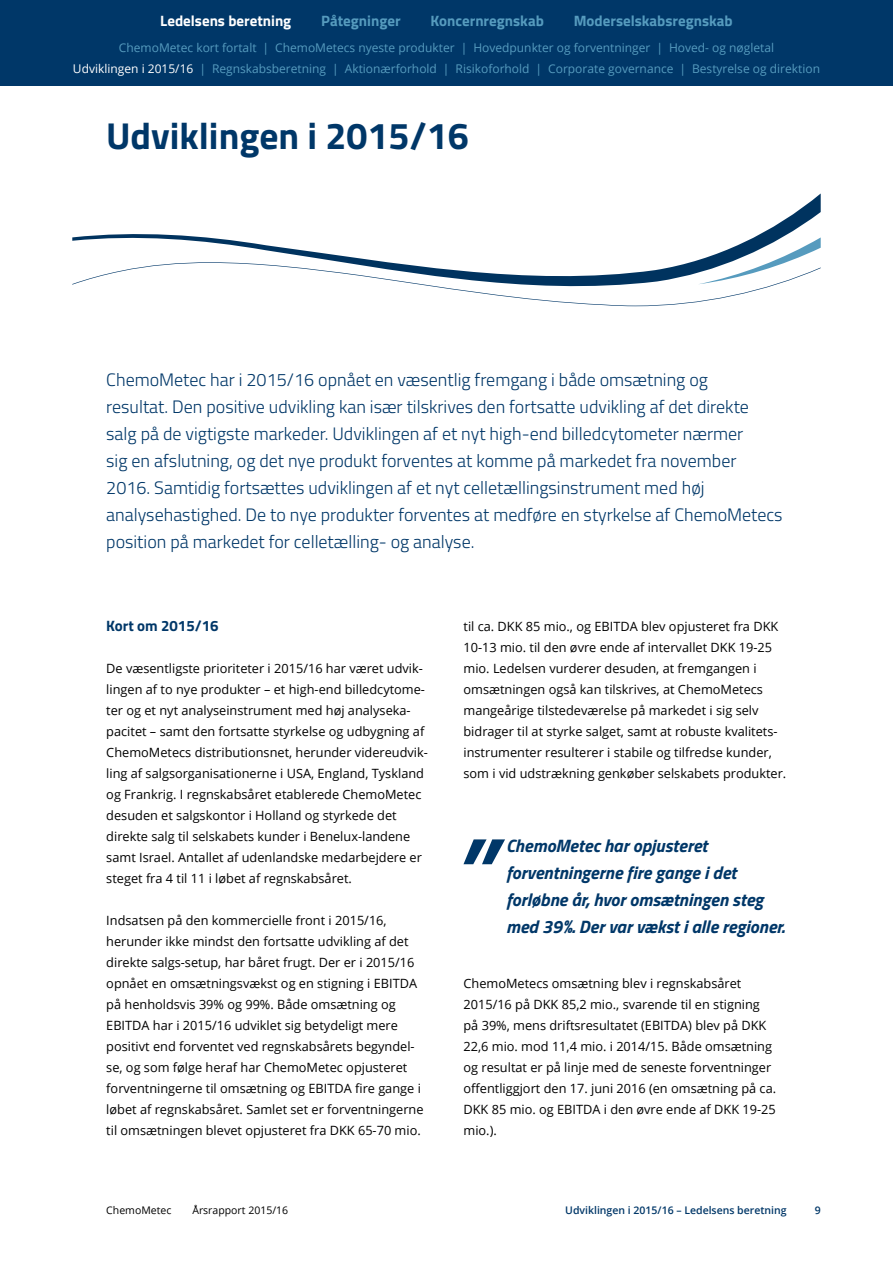
<style>
.page{position:relative;width:893px;height:1263px;background:#fff}
.page>*{position:absolute;margin:0;border:0;box-sizing:border-box;transform-origin:0 0}
.t1{font:italic 700 97.35px "Titillium Web";color:#003768}
.t2{font:700 37.5px "Titillium Web";color:#003768}
.t3{font:300 18px/27px "Titillium Web";color:#003768}
.t4{font:italic 700 18px/27px "Titillium Web";color:#003768}
.t5{font:700 15px "Titillium Web";color:#569bbe}
.t6{font:700 15px "Titillium Web";color:#fff}
.t7{font:700 15px "Titillium Web";color:#003768}
.t8{font:12.75px/21px "Open Sans";color:#000}
.t9{font:12px/21px "Open Sans";color:#569bbe;text-align:center}
.t10{font:600 10.5px "Open Sans";color:#003768}
.t11{font:10.5px "Open Sans";color:#000}
.s1{color:#fff}
</style>
<div class="page">
<svg style="left:511px;top:297px;width:216px;height:9px"></svg>
<svg style="left:72px;top:193px;width:749px;height:104px"></svg>
<div style="left:0;top:0;width:893px;height:85px;background:#003768"></div>
<p class="t6" style="left:160px;top:9px;width:133px">Ledelsens beretning</p>
<p class="t5" style="left:321px;top:9px;width:81px">Påtegninger</p>
<p class="t5" style="left:431px;top:9px;width:115px">Koncernregnskab</p>
<p class="t5" style="left:574px;top:9px;width:160px">Moderselskabsregnskab</p>
<p class="t9" style="left:73px;top:37px;width:748px">ChemoMetec kort fortalt | ChemoMetecs nyeste produkter | Hovedpunkter og forventninger | Hoved- og nøgletal<br><span class="s1">Udviklingen i 2015/16</span> | Regnskabsberetning | Aktionærforhold | Risikoforhold | Corporate governance | Bestyrelse og direktion</p>
<h2 class="t2" style="left:106px;top:107px;width:364px">Udviklingen i 2015/16</h2>
<p class="t3" style="left:106px;top:365px;width:678px">ChemoMetec har i 2015/16 opnået en væsentlig fremgang i både omsætning og<br>resultat. Den positive udvikling kan især tilskrives den fortsatte udvikling af det direkte salg på de vigtigste markeder. Udviklingen af et nyt high-end billedcytometer nærmer<br>sig en afslutning, og det nye produkt forventes at komme på markedet fra november 2016. Samtidig fortsættes udviklingen af et nyt celletællingsinstrument med høj analysehastighed. De to nye produkter forventes at medføre en styrkelse af ChemoMetecs position på markedet for celletælling- og analyse.</p>
<p class="t7" style="left:106px;top:614px;width:114px">Kort om 2015/16</p>
<p class="t8" style="left:106px;top:657px;width:323px">De væsentligste prioriteter i 2015/16 har været udvik&shy;lingen af to nye produkter – et high-end billedcytome&shy;ter og et nyt analyseinstrument med høj analyseka&shy;pacitet – samt den fortsatte styrkelse og udbygning af ChemoMetecs distributionsnet, herunder videreudvik&shy;ling af salgsorganisationerne i USA, England, Tyskland og Frankrig. I regnskabsåret etablerede ChemoMetec desuden et salgskontor i Holland og styrkede det direkte salg til selskabets kunder i Benelux-landene samt Israel. Antallet af udenlandske medarbejdere er steget fra 4 til 11 i løbet af regnskabsåret.</p>
<p class="t8" style="left:106px;top:909px;width:319px">Indsatsen på den kommercielle front i 2015/16, herunder ikke mindst den fortsatte udvikling af det direkte salgs-setup, har båret frugt. Der er i 2015/16 opnået en omsætningsvækst og en stigning i EBITDA på henholdsvis 39% og 99%. Både omsætning og EBITDA har i 2015/16 udviklet sig betydeligt mere positivt end forventet ved regnskabsårets begyndel&shy;se, og som følge heraf har ChemoMetec opjusteret forventningerne til omsætning og EBITDA fire gange i løbet af regnskabsåret. Samlet set er forventningerne til omsætningen blevet opjusteret fra DKK 65-70 mio.</p>
<p class="t8" style="left:463px;top:615px;width:324px">til ca. DKK 85 mio., og EBITDA blev opjusteret fra DKK 10-13 mio. til den øvre ende af intervallet DKK 19-25 mio. Ledelsen vurderer desuden, at fremgangen i omsætningen også kan tilskrives, at ChemoMetecs mangeårige tilstedeværelse på markedet i sig selv bidrager til at styrke salget, samt at robuste kvalitets&shy;instrumenter resulterer i stabile og tilfredse kunder, som i vid udstrækning genkøber selskabets produkter.</p>
<h1 class="t1" style="left:454px;top:795px;width:37px">”</h1>
<h3 class="t4" style="left:506px;top:831px;width:280px">ChemoMetec har opjusteret forventningerne fire gange i det forløbne år, hvor omsætningen steg med 39%. Der var vækst i alle regioner.</h3>
<p class="t8" style="left:463px;top:972px;width:314px">ChemoMetecs omsætning blev i regnskabsåret 2015/16 på DKK 85,2 mio., svarende til en stigning på 39%, mens driftsresultatet (EBITDA) blev på DKK 22,6 mio. mod 11,4 mio. i 2014/15. Både omsætning og resultat er på linje med de seneste forventninger offentliggjort den 17. juni 2016 (en omsætning på ca.<br>DKK 85 mio. og EBITDA i den øvre ende af DKK 19-25 mio.).</p>
<p class="t11" style="left:106px;top:1202px;width:67px">ChemoMetec</p>
<p class="t11" style="left:192px;top:1202px;width:97px">Årsrapport 2015/16</p>
<p class="t10" style="left:565px;top:1202px;width:223px">Udviklingen i 2015/16 – Ledelsens beretning</p>
<p class="t10" style="left:815px;top:1202px;width:7px">9</p>
</div>
